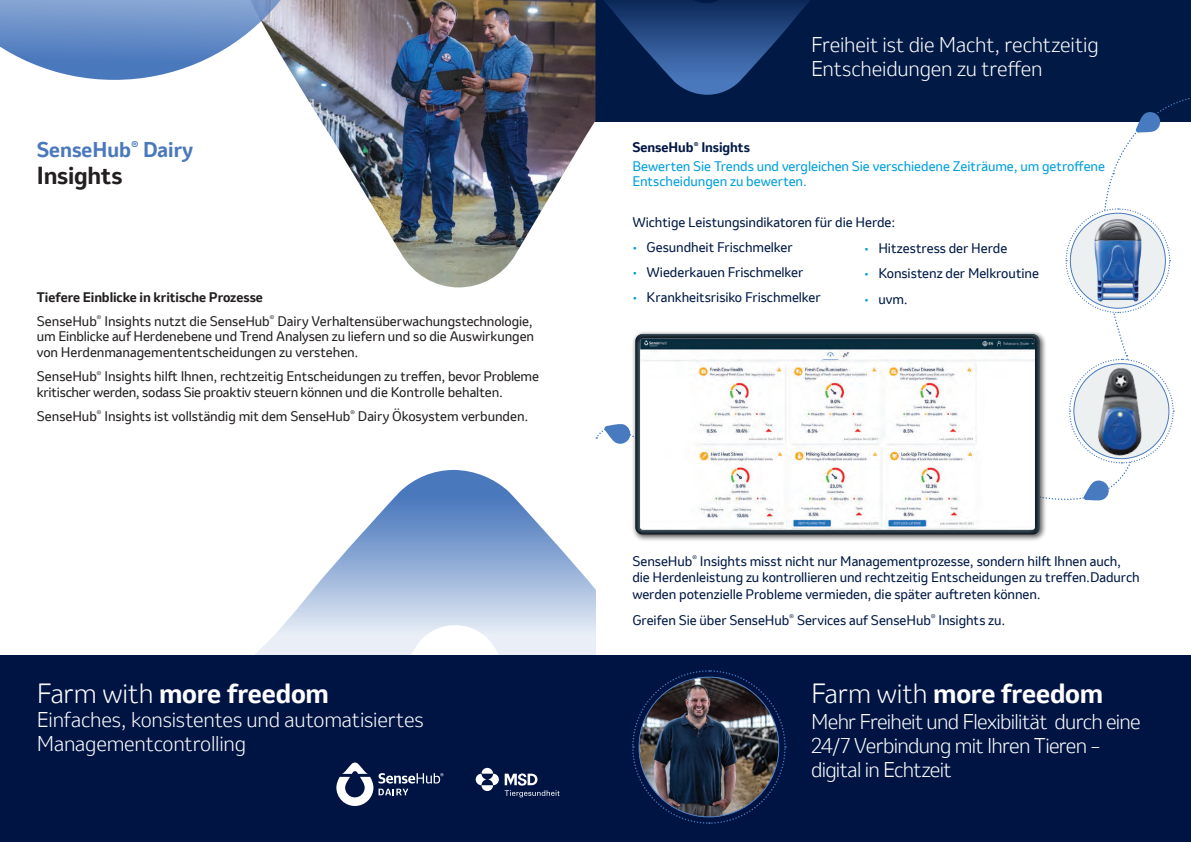
<style>
.page{position:relative;width:1191px;height:842px;background:#fff}
.page>*{position:absolute;margin:0;border:0;box-sizing:border-box;transform-origin:0 0}
.t1{font:700 26px "Invention";letter-spacing:-.01em;color:#fff}
.t2{font:700 23px "Invention";letter-spacing:-.01em;color:#231f20}
.t3{font:300 20px/24px "Invention";letter-spacing:-.015em;color:#fff}
.t4{font:300 20px/24px "Invention";letter-spacing:-.035em;color:#fff}
.t5{font:700 20px "Invention";color:#4a78bd}
.t6{font:13px/15.6px "Invention";letter-spacing:-.005em;color:#231f20}
.t7{font:13px/16.8px "Invention";letter-spacing:-.005em;color:#001945}
.t8{font:13px/18.4px "Invention";letter-spacing:-.005em;color:#009fdc}
.s1{font-weight:700}
.s2{font-weight:300}
.s3{font-weight:700;color:#001443}
.s4{font-weight:700;color:#001945}
.s5{color:#009fdc}
</style>
<div class="page">
<svg style="left:254px;top:470px;width:341px;height:186px"></svg>
<div style="left:595px;top:0;width:596px;height:122px;background:#001945"></div>
<div style="left:0;top:656px;width:595px;height:186px;background:#001443"></div>
<div style="left:595px;top:656px;width:596px;height:186px;background:#001443"></div>
<svg style="left:595px;top:0;width:215px;height:95px"></svg>
<div style="left:631px;top:330px;width:416px;height:212px;background:#231f20;opacity:.75"></div>
<div style="left:633px;top:334px;width:407px;height:202px;background:#231f20;opacity:.75"></div>
<img style="left:296px;top:0;width:299px;height:287px">
<svg style="left:632px;top:670px;width:154px;height:154px"></svg>
<img style="left:639px;top:677px;width:140px;height:140px;border-radius:70px">
<svg style="left:596px;top:414px;width:50px;height:31px"></svg>
<svg style="left:995px;top:98px;width:195px;height:442px"></svg>
<svg style="left:0;top:0;width:327px;height:80px"></svg>
<svg style="left:476px;top:768px;width:83px;height:29px"></svg>
<svg style="left:336px;top:762px;width:107px;height:44px"></svg>
<h3 class="t5" style="left:37px;top:135px;width:158px">SenseHub<sup>®</sup> Dairy</h3>
<h2 class="t2" style="left:37px;top:159px;width:87px">Insights</h2>
<p class="t6" style="left:37px;top:285px;width:497px;line-height:24.1px"><span class="s1">Tiefere Einblicke in kritische Prozesse<br></span>SenseHub<sup>®</sup> Insights nutzt die SenseHub<sup>®</sup> Dairy Verhaltensüberwachungstechnologie,</p>
<p class="t6" style="left:37px;top:329px;width:499px">um Einblicke auf Herdenebene und Trend Analysen zu liefern und so die Auswirkungen von Herdenmanagemententscheidungen zu verstehen.</p>
<p class="t6" style="left:37px;top:368px;width:503px">SenseHub<sup>®</sup> Insights hilft Ihnen, rechtzeitig Entscheidungen zu treffen, bevor Probleme kritischer werden, sodass Sie proaktiv steuern können und die Kontrolle behalten.</p>
<p class="t6" style="left:37px;top:408px;width:493px">SenseHub<sup>®</sup> Insights ist vollständig mit dem SenseHub<sup>®</sup> Dairy Ökosystem verbunden.</p>
<h1 class="t1" style="left:37px;top:674px;width:294px"><span class="s2">Farm with</span> more freedom</h1>
<h3 class="t3" style="left:37px;top:707px;width:388px">Einfaches, konsistentes und automatisiertes<br>Managementcontrolling</h3>
<h3 class="t3" style="left:811px;top:32px;width:289px">Freiheit ist die Macht, rechtzeitig<br>Entscheidungen zu treffen</h3>
<p class="t8" style="left:632px;top:138px;width:474px"><span class="s3">SenseHub</span><sup>®</sup> <span class="s4">Insights<br></span>Bewerten Sie Trends und vergleichen Sie verschiedene Zeiträume, um getroffene</p>
<p class="t8" style="left:632px;top:172px;width:176px">Entscheidungen zu bewerten.</p>
<p class="t7" style="left:632px;top:213px;width:264px">Wichtige Leistungsindikatoren für die Herde:</p>
<p class="t7" style="left:632px;top:239px;width:162px"><span class="s5">•</span> Gesundheit Frischmelker</p>
<p class="t7" style="left:632px;top:264px;width:172px"><span class="s5">•</span> Wiederkauen Frischmelker</p>
<p class="t7" style="left:632px;top:289px;width:190px"><span class="s5">•</span> Krankheitsrisiko Frischmelker</p>
<p class="t7" style="left:864px;top:240px;width:145px"><span class="s5">•</span> Hitzestress der Herde</p>
<p class="t7" style="left:864px;top:265px;width:176px"><span class="s5">•</span> Konsistenz der Melkroutine</p>
<p class="t7" style="left:864px;top:290px;width:45px"><span class="s5">•</span> uvm.</p>
<p class="t7" style="left:632px;top:552px;width:509px">SenseHub<sup>®</sup> Insights misst nicht nur Managementprozesse, sondern hilft Ihnen auch, die Herdenleistung zu kontrollieren und rechtzeitig Entscheidungen zu treffen.Dadurch werden potenzielle Probleme vermieden, die später auftreten können.</p>
<p class="t7" style="left:632px;top:611px;width:374px">Greifen Sie über SenseHub<sup>®</sup> Services auf SenseHub<sup>®</sup> Insights zu.</p>
<h1 class="t1" style="left:811px;top:674px;width:294px"><span class="s2">Farm with</span> more freedom</h1>
<h3 class="t4" style="left:811px;top:709px;width:331px">Mehr Freiheit und Flexibilität durch eine<br>24/7 Verbindung mit Ihren Tieren – digital in Echtzeit</h3>
</div>
